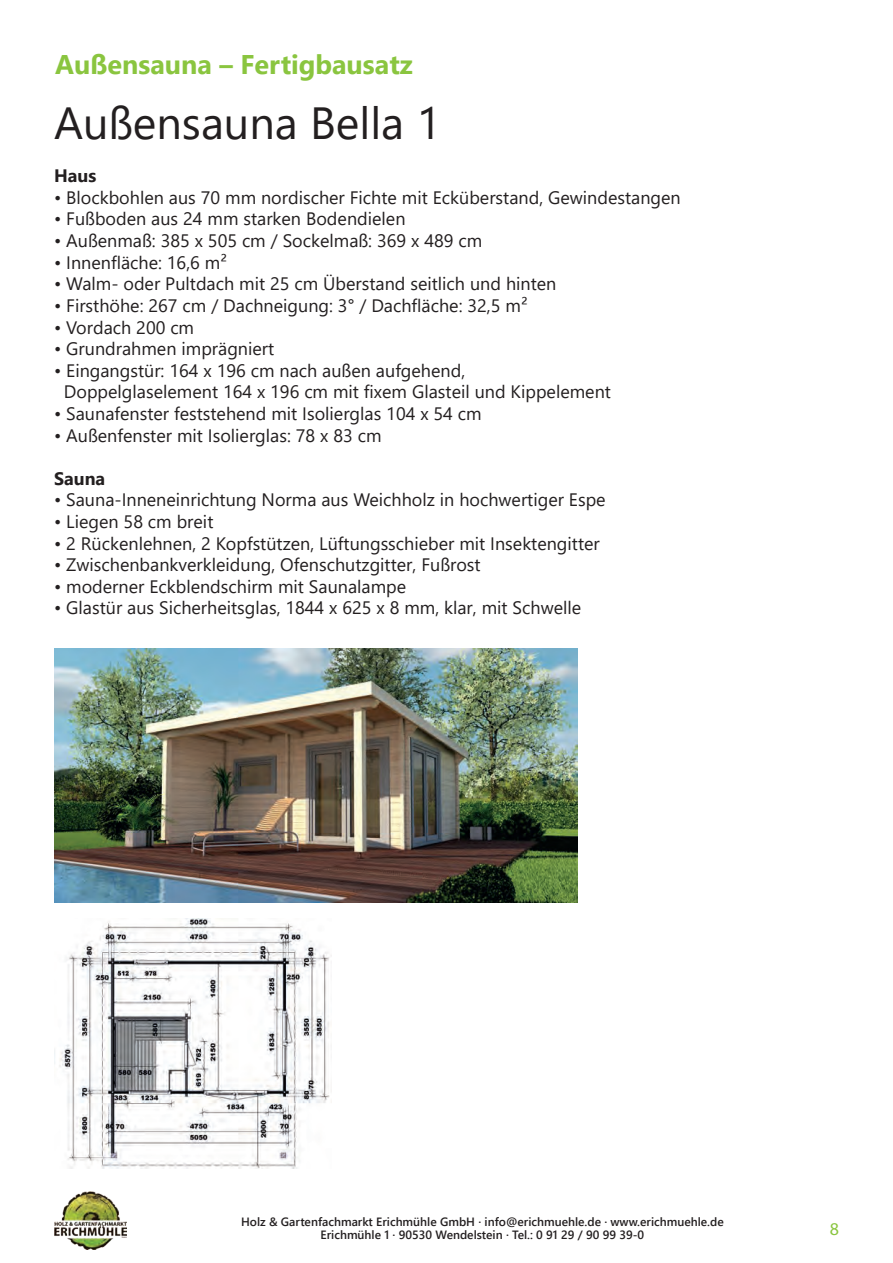
<style>
.page{position:relative;width:893px;height:1263px;background:#fff}
.page>*{position:absolute;margin:0;border:0;box-sizing:border-box;transform-origin:0 0}
.t1{font:45px "Segoe UI";color:#231f20}
.t2{font:700 27px "Segoe UI";color:#8ac53f}
.t3{font:18px/21.6px "Segoe UI";color:#231f20}
.t4{font:700 18px "Segoe UI";color:#231f20}
.t5{font:18px "Myriad Pro";color:#8ac53f}
.t6{font:600 12px/13.5px "Segoe UI";color:#231f20;text-align:center}
</style>
<div class="page">
<img style="left:54px;top:1191px;width:73px;height:59px">
<img style="left:54px;top:648px;width:524px;height:254px">
<img style="left:54px;top:918px;width:278px;height:250px">
<h2 class="t2" style="left:55px;top:39px;width:359px">Außensauna – Fertigbausatz</h2>
<h1 class="t1" style="left:54px;top:81px;width:388px">Außensauna Bella 1</h1>
<p class="t4" style="left:54px;top:159px;width:44px">Haus</p>
<p class="t3" style="left:54px;top:185px;width:628px">• Blockbohlen aus 70 mm nordischer Fichte mit Ecküberstand, Gewindestangen</p>
<p class="t3" style="left:54px;top:207px;width:353px">• Fußboden aus 24 mm starken Bodendielen</p>
<p class="t3" style="left:54px;top:228px;width:430px">• Außenmaß: 385 x 505 cm / Sockelmaß: 369 x 489 cm</p>
<p class="t3" style="left:54px;top:250px;width:174px">• Innenfläche: 16,6 m²</p>
<p class="t3" style="left:54px;top:271px;width:504px">• Walm- oder Pultdach mit 25 cm Überstand seitlich und hinten</p>
<p class="t3" style="left:54px;top:293px;width:475px">• Firsthöhe: 267 cm / Dachneigung: 3° / Dachfläche: 32,5 m²</p>
<p class="t3" style="left:54px;top:315px;width:142px">• Vordach 200 cm</p>
<p class="t3" style="left:54px;top:336px;width:222px">• Grundrahmen imprägniert</p>
<p class="t3" style="left:64px;top:358px;width:549px;text-indent:-10px">• Eingangstür: 164 x 196 cm nach außen aufgehend,<br>Doppelglaselement 164 x 196 cm mit fixem Glasteil und Kippelement</p>
<p class="t3" style="left:54px;top:401px;width:429px">• Saunafenster feststehend mit Isolierglas 104 x 54 cm</p>
<p class="t3" style="left:54px;top:423px;width:329px">• Außenfenster mit Isolierglas: 78 x 83 cm</p>
<p class="t4" style="left:54px;top:461px;width:53px">Sauna</p>
<p class="t3" style="left:54px;top:487px;width:553px">• Sauna-Inneneinrichtung Norma aus Weichholz in hochwertiger Espe</p>
<p class="t3" style="left:54px;top:509px;width:161px">• Liegen 58 cm breit</p>
<p class="t3" style="left:54px;top:531px;width:547px">• 2 Rückenlehnen, 2 Kopfstützen, Lüftungsschieber mit Insektengitter</p>
<p class="t3" style="left:54px;top:552px;width:428px">• Zwischenbankverkleidung, Ofenschutzgitter, Fußrost</p>
<p class="t3" style="left:54px;top:574px;width:354px">• moderner Eckblendschirm mit Saunalampe</p>
<p class="t3" style="left:54px;top:595px;width:529px">• Glastür aus Sicherheitsglas, 1844 x 625 x 8 mm, klar, mit Schwelle</p>
<p class="t6" style="left:241px;top:1214px;width:484px">Holz &amp; Gartenfachmarkt Erichmühle GmbH · info@erichmuehle.de · www.erichmuehle.de<br>Erichmühle 1 · 90530 Wendelstein · Tel.: 0 91 29 / 90 99 39-0</p>
<p class="t5" style="left:830px;top:1218px;width:11px">8</p>
</div>
